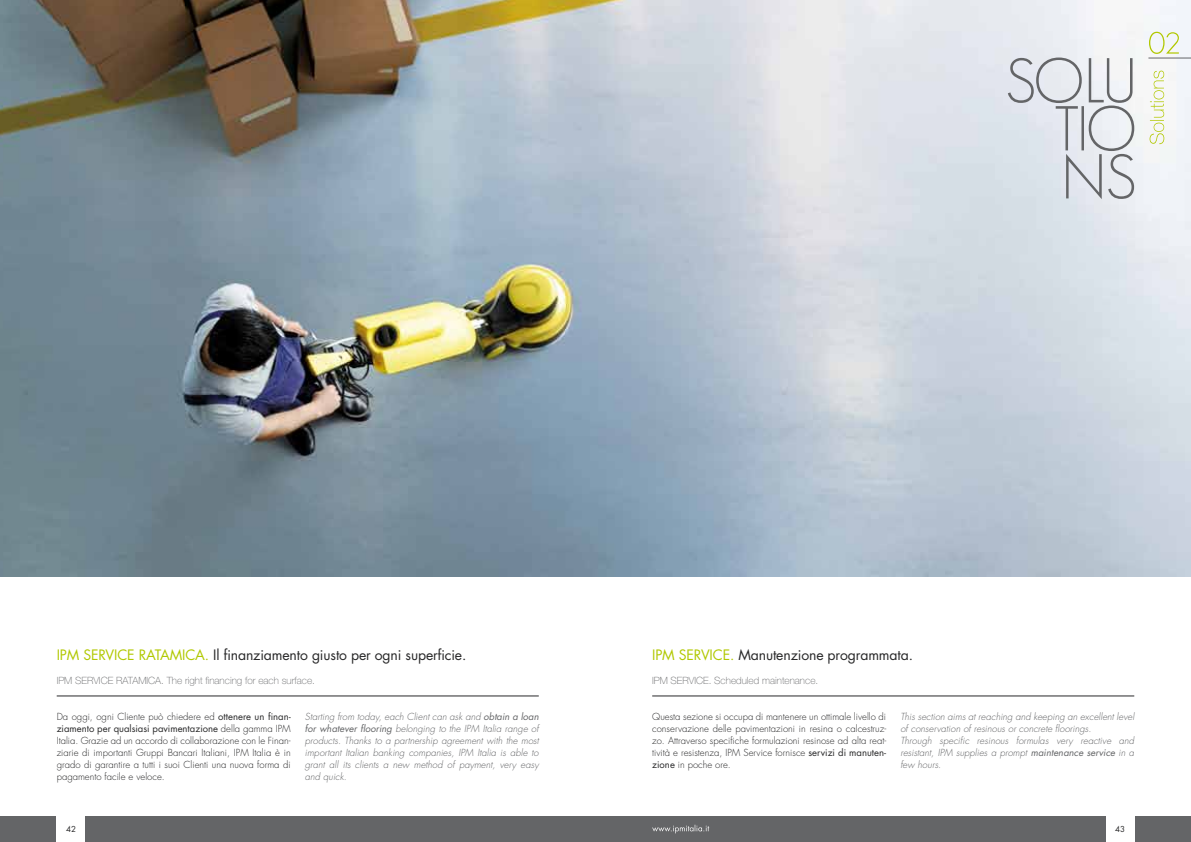
<style>
.page{position:relative;width:1191px;height:842px;background:#fff}
.page>*{position:absolute;margin:0;border:0;box-sizing:border-box;transform-origin:0 0}
.t1{font:14px "Futura";letter-spacing:-.01em;color:#282829}
.t2{font:14px "Futura";letter-spacing:-.01em;color:#b1c800}
.t3{font:100 10px "Helvetica Neue";color:#646567}
.t4{font:300 9.5px/12px "Futura";color:#282829;text-align:justify}
.t5{font:italic 300 9.5px/12px "Futura";color:#646567;text-align:justify}
.t6{font:8px "Futura";color:#282829}
.s1{color:#b1c800}
.s2{font-weight:400}
</style>
<div class="page">
<div style="left:0;top:816px;width:595px;height:26px;background:#646567"></div>
<div style="left:57px;top:816px;width:28px;height:26px;background:#fff"></div>
<div style="left:595px;top:816px;width:596px;height:26px;background:#646567"></div>
<div style="left:1105px;top:816px;width:29px;height:26px;background:#fff"></div>
<svg style="left:652px;top:825px;width:57px;height:8px"></svg>
<img style="left:0;top:0;width:1191px;height:576px">
<hr style="left:652px;top:696px;width:482px;height:1px;background:#282829">
<hr style="left:57px;top:696px;width:482px;height:1px;background:#282829">
<hr style="left:1148px;top:58px;width:43px;height:1px;background:#646567">
<svg style="left:1149px;top:71px;width:15px;height:73px"></svg>
<svg style="left:1149px;top:32px;width:29px;height:22px"></svg>
<svg style="left:1007px;top:58px;width:127px;height:141px;background:#d5d9df"></svg>
<h1 class="t2" style="left:57px;top:645px;width:43px">IPM Service</h1>
<h1 class="t2" style="left:139px;top:645px;width:17px">Ratamica</h1>
<h1 class="t1" style="left:205px;top:645px;width:263px"><span class="s1">.</span> Il finanziamento giusto per ogni superficie.</h1>
<p class="t3" style="left:57px;top:675px;width:31px">IPM Service</p>
<p class="t3" style="left:116px;top:675px;width:13px">Ratamica</p>
<p class="t3" style="left:161px;top:675px;width:155px">. The right financing for each surface.</p>
<h1 class="t2" style="left:652px;top:645px;width:43px">IPM Service</h1>
<h1 class="t1" style="left:730px;top:645px;width:184px"><span class="s1">.</span> Manutenzione programmata.</h1>
<p class="t3" style="left:652px;top:675px;width:31px">IPM Service</p>
<p class="t3" style="left:708px;top:675px;width:111px">. Scheduled maintenance.</p>
<p class="t4" style="left:57px;top:711px;width:235px">Da oggi, ogni Cliente può chiedere ed <span class="s2">ottenere un finan&shy;ziamento per qualsiasi pavimentazione</span> della gamma IPM Italia. Grazie ad un accordo di collaborazione con le Finan&shy;ziarie di importanti Gruppi Bancari Italiani, IPM Italia è in grado di garantire a tutti i suoi Clienti una nuova forma di pagamento facile e veloce.</p>
<p class="t5" style="left:305px;top:711px;width:235px">Starting from today, each Client can ask and <span class="s2">obtain a loan for whatever flooring</span> belonging to the IPM Italia range of products. Thanks to a partnership agreement with the most important Italian banking companies, IPM Italia is able to grant all its clients a new method of payment, very easy and quick.</p>
<p class="t4" style="left:652px;top:711px;width:235px">Questa sezione si occupa di mantenere un ottimale livello di conservazione delle pavimentazioni in resina o calcestruz&shy;zo. Attraverso specifiche formulazioni resinose ad alta reat&shy;tività e resistenza, IPM Service fornisce <span class="s2">servizi di manuten&shy;zione</span> in poche ore.</p>
<p class="t5" style="left:900px;top:711px;width:235px;text-align:left">This section aims at reaching and keeping an excellent level of conservation of resinous or concrete floorings.<br>Through specific resinous formulas very reactive and resistant, IPM supplies a prompt <span class="s2">maintenance service</span> in a few hours.</p>
<p class="t6" style="left:66px;top:824px;width:11px">42</p>
<p class="t6" style="left:1115px;top:824px;width:11px">43</p>
</div>
